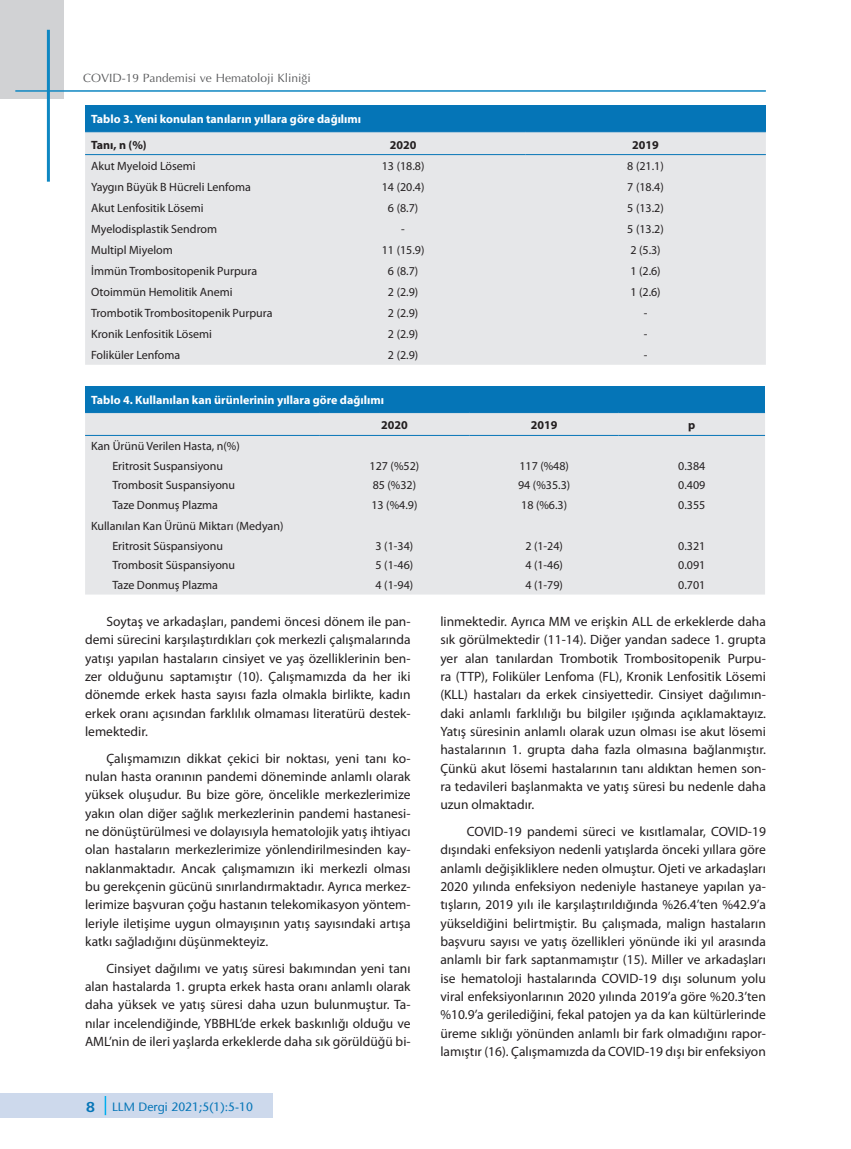
<style>
.page{position:relative;width:851px;height:1149px;background:#fff}
.page>*{position:absolute;margin:0;border:0;box-sizing:border-box;transform-origin:0 0}
.t1{font:13.5px/18.3px "Myriad Pro";color:#231f20;text-align:justify}
.t2{font:12px/21px "Myriad Pro";color:#231f20;text-align:justify}
.t3{font:700 12px "Myriad Pro";color:#fff}
.t4{font:12px "Optima Tr";color:#57585a}
.t5{font:700 12px "Myriad Pro";color:#231f20}
.t6{font:500 12px "Stone Sans Std";color:#0575b7}
.s1{font-family:"Frutiger Next Pro";font-weight:700;font-size:15px}
</style>
<div class="page">
<div style="left:0;top:0;width:64px;height:99px;background:#d1d2d4"></div>
<div style="left:0;top:1092px;width:273px;height:25px;background:#cdd9ec"></div>
<hr style="left:15px;top:90px;width:750px;height:2px;background:#0e87c2">
<svg style="left:105px;top:1096px;width:1px;height:18px"></svg>
<hr style="left:47px;top:30px;width:3px;height:152px;background:#0e87c2">
<div style="left:85px;top:106px;width:680px;height:26px;background:#0575b7"></div>
<div style="left:85px;top:132px;width:680px;height:232px;background:#e6e7e9"></div>
<hr style="left:85px;top:154px;width:196px;height:1px;background:#0575b7">
<hr style="left:281px;top:154px;width:244px;height:1px;background:#0575b7">
<hr style="left:525px;top:154px;width:240px;height:1px;background:#0575b7">
<div style="left:85px;top:386px;width:680px;height:26px;background:#0575b7"></div>
<div style="left:85px;top:413px;width:680px;height:181px;background:#e6e7e9"></div>
<hr style="left:85px;top:412px;width:234px;height:1px;background:#0575b7">
<hr style="left:319px;top:412px;width:150px;height:1px;background:#0575b7">
<hr style="left:469px;top:412px;width:149px;height:1px;background:#0575b7">
<hr style="left:618px;top:412px;width:147px;height:1px;background:#0575b7">
<hr style="left:85px;top:435px;width:234px;height:1px;background:#0575b7">
<hr style="left:319px;top:435px;width:150px;height:1px;background:#0575b7">
<hr style="left:469px;top:435px;width:149px;height:1px;background:#0575b7">
<hr style="left:618px;top:435px;width:147px;height:1px;background:#0575b7">
<p class="t4" style="left:83px;top:71px;width:229px">COVID-19 Pandemisi ve Hematoloji Kliniği</p>
<p class="t3" style="left:91px;top:112px;width:271px">Tablo 3. Yeni konulan tanıların yıllara göre dağılımı</p>
<p class="t5" style="left:91px;top:138px;width:57px">Tanı, n (%)</p>
<p class="t5" style="left:390px;top:138px;width:28px">2020</p>
<p class="t5" style="left:632px;top:138px;width:28px">2019</p>
<p class="t2" style="left:91px;top:155px;width:183px;text-align:left">Akut Myeloid Lösemi<br>Yaygın Büyük B Hücreli Lenfoma<br>Akut Lenfositik Lösemi<br>Myelodisplastik Sendrom<br>Multipl Miyelom<br>İmmün Trombositopenik Purpura<br>Otoimmün Hemolitik Anemi<br>Trombotik Trombositopenik Purpura<br>Kronik Lenfositik Lösemi<br>Foliküler Lenfoma</p>
<p class="t2" style="left:382px;top:155px;width:44px;text-align:center">13 (18.8)<br>14 (20.4)<br>6 (8.7)<br>-<br>11 (15.9)<br>6 (8.7)<br>2 (2.9)<br>2 (2.9)<br>2 (2.9)<br>2 (2.9)</p>
<p class="t2" style="left:627px;top:155px;width:38px;text-align:center">8 (21.1)<br>7 (18.4)<br>5 (13.2)<br>5 (13.2)<br>2 (5.3)<br>1 (2.6)<br>1 (2.6) -<br>-<br>-</p>
<p class="t3" style="left:91px;top:393px;width:294px">Tablo 4. Kullanılan kan ürünlerinin yıllara göre dağılımı</p>
<p class="t5" style="left:381px;top:418px;width:28px">2020</p>
<p class="t5" style="left:531px;top:418px;width:28px">2019</p>
<p class="t5" style="left:688px;top:418px;width:9px">p</p>
<p class="t2" style="left:112px;top:437px;width:129px;line-height:19.5px;text-align:left;text-indent:-21px">Kan Ürünü Verilen Hasta, n(%)<br>Eritrosit Suspansiyonu<br>Trombosit Suspansiyonu<br>Taze Donmuş Plazma</p>
<p class="t2" style="left:369px;top:456px;width:51px;line-height:19.5px;text-align:left">127 (%52)<br>85 (%32)<br>13 (%4.9)</p>
<p class="t2" style="left:518px;top:456px;width:54px;line-height:19.5px">117 (%48)<br>94 (%35.3)<br>18 (%6.3)</p>
<p class="t2" style="left:678px;top:456px;width:29px;line-height:19.5px">0.384<br>0.409<br>0.355</p>
<p class="t2" style="left:112px;top:516px;width:172px;line-height:19.5px;text-align:left;text-indent:-21px">Kullanılan Kan Ürünü Miktarı (Medyan)<br>Eritrosit Süspansiyonu<br>Trombosit Süspansiyonu<br>Taze Donmuş Plazma</p>
<p class="t2" style="left:375px;top:536px;width:39px;line-height:19.5px">3 (1-34)<br>5 (1-46)<br>4 (1-94)</p>
<p class="t2" style="left:525px;top:536px;width:39px;line-height:19.5px">2 (1-24)<br>4 (1-46)<br>4 (1-79)</p>
<p class="t2" style="left:678px;top:536px;width:29px;line-height:19.5px">0.321<br>0.091<br>0.701</p>
<p class="t1" style="left:85px;top:612px;width:327px;text-indent:21px">Soytaş ve arkadaşları, pandemi öncesi dönem ile pan&shy;demi sürecini karşılaştırdıkları çok merkezli çalışmalarında yatışı yapılan hastaların cinsiyet ve yaş özelliklerinin ben&shy;zer olduğunu saptamıştır (10). Çalışmamızda da her iki dönemde erkek hasta sayısı fazla olmakla birlikte, kadın erkek oranı açısından farklılık olmaması literatürü destek&shy;lemektedir.</p>
<p class="t1" style="left:85px;top:749px;width:327px;text-indent:21px">Çalışmamızın dikkat çekici bir noktası, yeni tanı ko&shy;nulan hasta oranının pandemi döneminde anlamlı olarak yüksek oluşudur. Bu bize göre, öncelikle merkezlerimize yakın olan diğer sağlık merkezlerinin pandemi hastanesi&shy;ne dönüştürülmesi ve dolayısıyla hematolojik yatış ihtiyacı olan hastaların merkezlerimize yönlendirilmesinden kay&shy;naklanmaktadır. Ancak çalışmamızın iki merkezli olması bu gerekçenin gücünü sınırlandırmaktadır. Ayrıca merkez&shy;lerimize başvuran çoğu hastanın telekomikasyon yöntem&shy;leriyle iletişime uygun olmayışının yatış sayısındaki artışa katkı sağladığını düşünmekteyiz.</p>
<p class="t1" style="left:85px;top:959px;width:327px;text-indent:21px">Cinsiyet dağılımı ve yatış süresi bakımından yeni tanı alan hastalarda 1. grupta erkek hasta oranı anlamlı olarak daha yüksek ve yatış süresi daha uzun bulunmuştur. Ta&shy;nılar incelendiğinde, YBBHL’de erkek baskınlığı olduğu ve AML’nin de ileri yaşlarda erkeklerde daha sık görüldüğü bi-</p>
<p class="t6" style="left:86px;top:1098px;width:168px"><span class="s1">8</span> LLM Dergi 2021;5(1):5-10</p>
<p class="t1" style="left:440px;top:612px;width:327px">linmektedir. Ayrıca MM ve erişkin ALL de erkeklerde daha sık görülmektedir (11-14). Diğer yandan sadece 1. grupta yer alan tanılardan Trombotik Trombositopenik Purpu&shy;ra (TTP), Foliküler Lenfoma (FL), Kronik Lenfositik Lösemi (KLL) hastaları da erkek cinsiyettedir. Cinsiyet dağılımın&shy;daki anlamlı farklılığı bu bilgiler ışığında açıklamaktayız.<br>Yatış süresinin anlamlı olarak uzun olması ise akut lösemi hastalarının 1. grupta daha fazla olmasına bağlanmıştır.<br>Çünkü akut lösemi hastalarının tanı aldıktan hemen son&shy;ra tedavileri başlanmakta ve yatış süresi bu nedenle daha uzun olmaktadır.</p>
<p class="t1" style="left:440px;top:822px;width:327px;text-indent:27px">COVID-19 pandemi süreci ve kısıtlamalar, COVID-19 dışındaki enfeksiyon nedenli yatışlarda önceki yıllara göre anlamlı değişikliklere neden olmuştur. Ojeti ve arkadaşları 2020 yılında enfeksiyon nedeniyle hastaneye yapılan ya&shy;tışların, 2019 yılı ile karşılaştırıldığında %26.4’ten %42.9’a yükseldiğini belirtmiştir. Bu çalışmada, malign hastaların başvuru sayısı ve yatış özellikleri yönünde iki yıl arasında anlamlı bir fark saptanmamıştır (15). Miller ve arkadaşları ise hematoloji hastalarında COVID-19 dışı solunum yolu viral enfeksiyonlarının 2020 yılında 2019’a göre %20.3’ten %10.9’a gerilediğini, fekal patojen ya da kan kültürlerinde üreme sıklığı yönünden anlamlı bir fark olmadığını rapor&shy;lamıştır (16). Çalışmamızda da COVID-19 dışı bir enfeksiyon</p>
</div>
